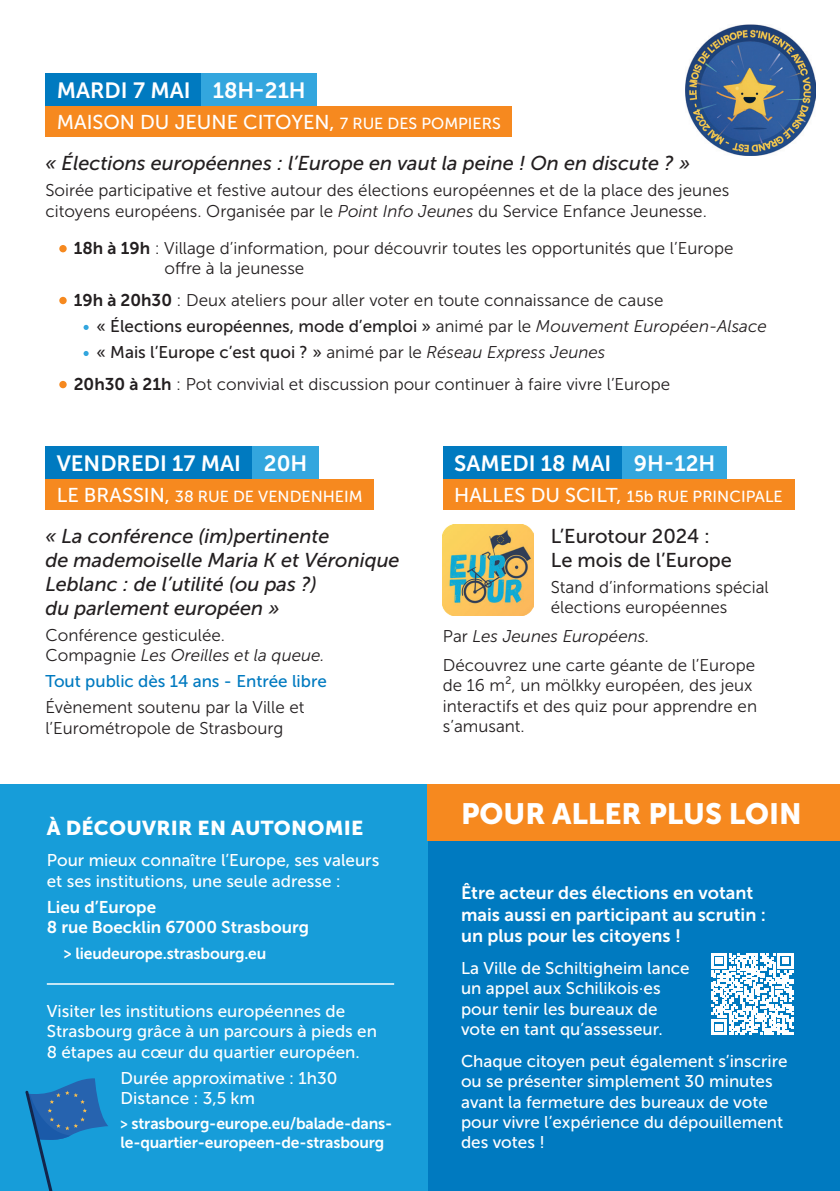
<style>
.page{position:relative;width:840px;height:1191px;background:#fff}
.page>*{position:absolute;margin:0;border:0;box-sizing:border-box;transform-origin:0 0}
.t1{font:29.2px "Museo Sans 900";color:#fff}
.t2{font:22px "Museo Sans 700";color:#fff}
.t3{font:italic 20px/24px "Museo Sans 500";color:#231f20}
.t4{font:20px "Museo Sans 500";color:#fff}
.t5{font:20px/24px "Museo Sans 500";color:#231f20}
.t6{font:20px "Museo Sans 900";letter-spacing:.01em;color:#fff;scale:1.04 1}
.t7{font:18px/21.6px "Museo Sans 700";color:#fff}
.t8{font:17px/20.4px "Museo Sans 300";color:#231f20}
.t9{font:17px/20.4px "Museo Sans 500";color:#fff}
.t10{font:17px/26px "Museo Sans 500";color:#231f20}
.t11{font:17px/20.4px "Museo Sans 700";color:#fff}
.t12{font:17px "Museo Sans 500";color:#007ac0}
.t13{font:16px/19.2px "Museo Sans 700";letter-spacing:-.01em;color:#fff;scale:.8 1}
.t14{font:16px "Museo Sans 500";color:#fff}
.t15{font:16px "Museo Sans 700";letter-spacing:-.01em;color:#fff}
.s1{font-size:16px}
.s2{font-style:italic}
.s3{font-family:"Museo Sans 700"}
.s4{font-family:"Museo Sans 300"}
.s5{font-family:"Museo Sans 300";font-style:italic}
.s6{font-size:20px}
.s7{font-size:17px}
</style>
<div class="page">
<div style="left:45px;top:74px;width:157px;height:32px;background:#007ac0"></div>
<div style="left:201px;top:74px;width:116px;height:32px;background:#33a6de"></div>
<div style="left:45px;top:106px;width:467px;height:31px;background:#f6891f"></div>
<div style="left:45px;top:446px;width:207px;height:32px;background:#007ac0"></div>
<div style="left:252px;top:446px;width:66px;height:32px;background:#33a6de"></div>
<div style="left:45px;top:478px;width:329px;height:31px;background:#f6891f"></div>
<div style="left:442px;top:446px;width:180px;height:32px;background:#007ac0"></div>
<div style="left:622px;top:446px;width:104px;height:32px;background:#33a6de"></div>
<div style="left:442px;top:478px;width:352px;height:31px;background:#f6891f"></div>
<svg style="left:83px;top:325px;width:6px;height:5px"></svg>
<div style="left:59px;top:245px;width:8px;height:7px;background:#f6891f;border-radius:50%"></div>
<div style="left:59px;top:297px;width:8px;height:7px;background:#f6891f;border-radius:50%"></div>
<div style="left:59px;top:381px;width:8px;height:7px;background:#f6891f;border-radius:50%"></div>
<svg style="left:83px;top:351px;width:6px;height:5px"></svg>
<div style="left:427px;top:841px;width:412px;height:350px;background:#007ac0"></div>
<div style="left:0;top:784px;width:427px;height:407px;background:#179dd9"></div>
<svg style="left:711px;top:953px;width:81px;height:82px"></svg>
<div style="left:427px;top:784px;width:412px;height:57px;background:#f6891f"></div>
<svg style="left:25px;top:1078px;width:83px;height:113px"></svg>
<hr style="left:47px;top:983px;width:347px;height:1px;background:#fff">
<img style="left:685px;top:24px;width:130px;height:131px">
<img style="left:442px;top:524px;width:91px;height:91px">
<p class="t2" style="left:57px;top:78px;width:250px">MARDI 7 MAI 18H-21H</p>
<p class="t4" style="left:57px;top:111px;width:445px">MAISON DU JEUNE CITOYEN, <span class="s1">7 RUE DES POMPIERS</span></p>
<p class="t3" style="left:45px;top:151px;width:646px">« Élections européennes : l’Europe en vaut la peine ! On en discute ? »</p>
<p class="t8" style="left:45px;top:180px;width:685px">Soirée participative et festive autour des élections européennes et de la place des jeunes citoyens européens. Organisée par le <span class="s2">Point Info Jeunes</span> du Service Enfance Jeunesse.</p>
<p class="t8" style="left:164px;top:238px;width:570px;text-indent:-91px"><span class="s3">18h à 19h</span> : Village d’information, pour découvrir toutes les opportunités que l’Europe offre à la jeunesse</p>
<p class="t8" style="left:74px;top:290px;width:590px"><span class="s3">19h à 20h30</span> : Deux ateliers pour aller voter en toute connaissance de cause</p>
<p class="t10" style="left:96px;top:313px;width:671px">« Élections européennes, mode d’emploi » <span class="s4">animé par le</span> <span class="s5">Mouvement Européen-Alsace </span>« Mais l’Europe c’est quoi ? » <span class="s4">animé par le</span> <span class="s5">Réseau Express Jeunes</span></p>
<p class="t8" style="left:74px;top:374px;width:597px"><span class="s3">20h30 à 21h</span> : Pot convivial et discussion pour continuer à faire vivre l’Europe</p>
<p class="t2" style="left:57px;top:451px;width:252px">VENDREDI 17 MAI 20H</p>
<p class="t14" style="left:57px;top:487px;width:307px"><span class="s6">LE BRASSIN,</span> 38 RUE DE VENDENHEIM</p>
<p class="t3" style="left:45px;top:524px;width:355px">« La conférence (im)pertinente<br>de mademoiselle Maria K et Véronique<br>Leblanc : de l’utilité (ou pas ?)<br>du parlement européen »</p>
<p class="t8" style="left:45px;top:625px;width:280px">Conférence gesticulée.<br>Compagnie <span class="s2">Les Oreilles et la queue.</span></p>
<p class="t12" style="left:45px;top:672px;width:283px">Tout public dès 14 ans - Entrée libre</p>
<p class="t8" style="left:45px;top:697px;width:260px">Évènement soutenu par la Ville et l’Eurométropole de Strasbourg</p>
<p class="t6" style="left:47px;top:816px;width:305px">À DÉCOUVRIR EN AUTONOMIE</p>
<p class="t9" style="left:47px;top:850px;width:334px">Pour mieux connaître l’Europe, ses valeurs et ses institutions, une seule adresse :</p>
<p class="t11" style="left:47px;top:896px;width:263px">Lieu d’Europe<br>8 rue Boecklin 67000 Strasbourg</p>
<p class="t15" style="left:64px;top:944px;width:204px"><span class="s7">&gt;</span> lieudeurope.strasbourg.eu</p>
<p class="t9" style="left:47px;top:1001px;width:331px">Visiter les institutions européennes de<br>Strasbourg grâce à un parcours à pieds en<br>8 étapes au cœur du quartier européen.</p>
<p class="t9" style="left:120px;top:1068px;width:218px">Durée approximative : 1h30<br>Distance : 3,5 km</p>
<p class="t13" style="left:120px;top:1114px;width:341px">&gt; strasbourg-europe.eu/balade-dans&shy;le-quartier-europeen-de-strasbourg</p>
<p class="t2" style="left:454px;top:451px;width:262px">SAMEDI 18 MAI 9H-12H</p>
<p class="t14" style="left:454px;top:487px;width:330px"><span class="s6">HALLES DU SCILT,</span> 15b RUE PRINCIPALE</p>
<p class="t5" style="left:550px;top:524px;width:183px">L’Eurotour 2024 :<br>Le mois de l’Europe</p>
<p class="t8" style="left:550px;top:577px;width:219px">Stand d’informations spécial élections européennes</p>
<p class="t8" style="left:442px;top:622px;width:313px;line-height:29px">Par <span class="s2">Les Jeunes Européens.<br></span>Découvrez une carte géante de l’Europe</p>
<p class="t8" style="left:442px;top:675px;width:315px">de 16 m², un mölkky européen, des jeux interactifs et des quiz pour apprendre en s’amusant.</p>
<h1 class="t1" style="left:461px;top:797px;width:342px">POUR ALLER PLUS LOIN</h1>
<p class="t7" style="left:461px;top:882px;width:306px">Être acteur des élections en votant mais aussi en participant au scrutin : un plus pour les citoyens !</p>
<p class="t9" style="left:461px;top:957px;width:230px">La Ville de Schiltigheim lance un appel aux Schilikois·es pour tenir les bureaux de vote en tant qu’assesseur.</p>
<p class="t9" style="left:461px;top:1050px;width:328px">Chaque citoyen peut également s’inscrire ou se présenter simplement 30 minutes avant la fermeture des bureaux de vote pour vivre l’expérience du dépouillement des votes !</p>
</div>
